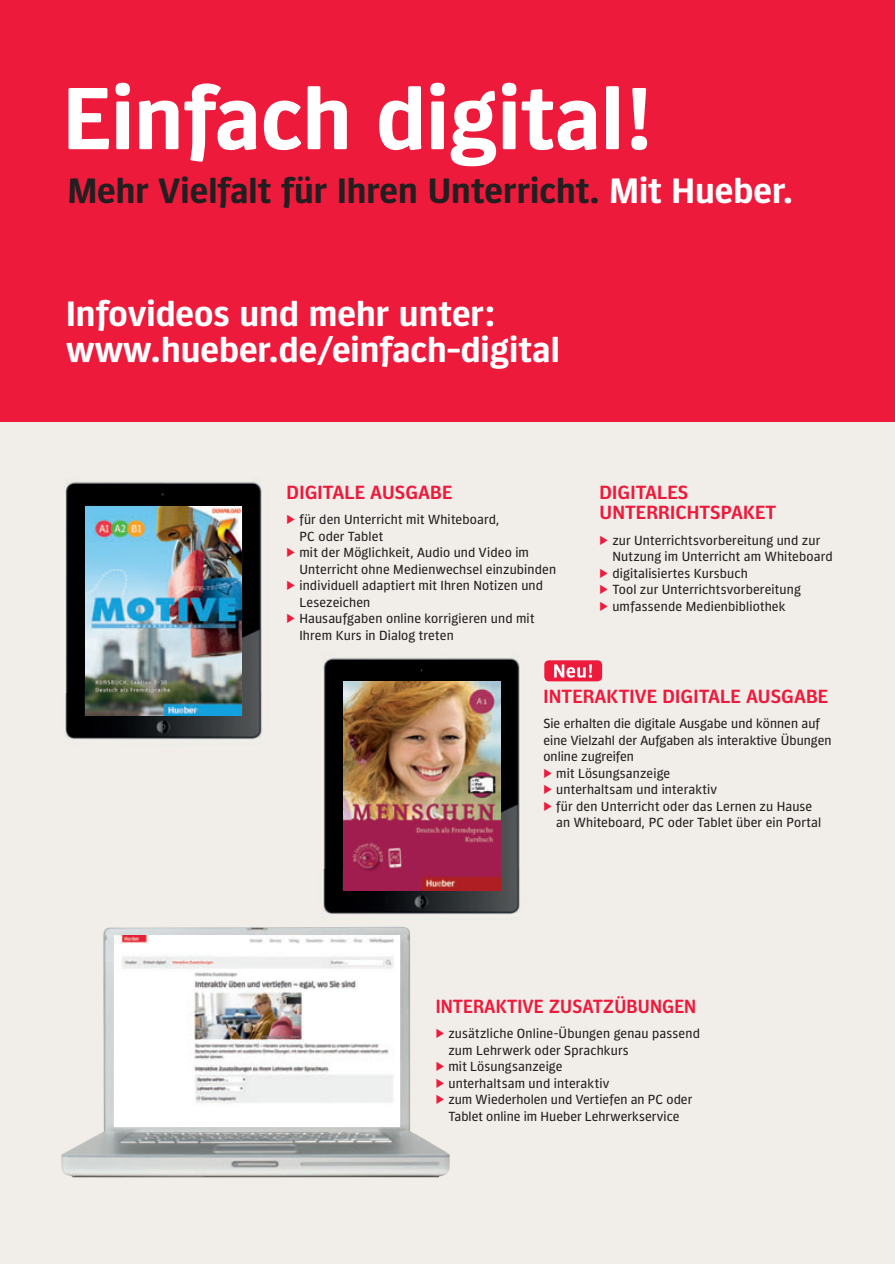
<style>
.page{position:relative;width:895px;height:1264px;background:#fff}
.page>*{position:absolute;margin:0;border:0;box-sizing:border-box;transform-origin:0 0}
.t1{font:700 90px "Forward Sans";color:#fff}
.t2{font:700 36px/36px "Forward Sans";color:#fff}
.t3{font:700 36px "Forward Sans";color:#231f20}
.t4{font:19.5px/20.5px "Forward Sans Semi";letter-spacing:.005em;color:#ed1a3c}
.t5{font:19.5px "Forward Sans Semi";letter-spacing:.005em;color:#ed1a3c;scale:.95 1}
.t6{font:13.5px/16.5px "Forward Sans";letter-spacing:.01em;color:#231f20}
.s1{color:#fff}
.s2{color:#ed1a3c}
</style>
<div class="page">
<div style="left:0;top:401px;width:895px;height:863px;background:#f1ede8"></div>
<div style="left:0;top:0;width:895px;height:422px;background:#ed1a3c"></div>
<div style="left:544px;top:660px;width:58px;height:21px;background:#ed1a3c;border-radius:5px"></div>
<svg style="left:554px;top:664px;width:38px;height:14px"></svg>
<img style="left:64px;top:482px;width:198px;height:258px">
<img style="left:86px;top:507px;width:156px;height:208px">
<img style="left:322px;top:657px;width:198px;height:258px">
<img style="left:344px;top:681px;width:156px;height:210px">
<img style="left:61px;top:927px;width:388px;height:250px">
<img style="left:115px;top:935px;width:284px;height:192px">
<h1 class="t1" style="left:63px;top:85px;width:593px">Einfach digital!</h1>
<h2 class="t3" style="left:68px;top:177px;width:727px">Mehr Vielfalt für Ihren Unterricht. <span class="s1">Mit Hueber.</span></h2>
<h2 class="t2" style="left:66px;top:299px;width:495px">Infovideos und mehr unter: www.hueber.de/einfach-digital</h2>
<h3 class="t4" style="left:287px;top:483px;width:167px">DIGITALE AUSGABE</h3>
<p class="t6" style="left:287px;top:512px;width:214px"><span class="s2">▶</span> für den Unterricht mit Whiteboard,</p>
<p class="t6" style="left:299px;top:529px;width:85px">PC oder Tablet</p>
<p class="t6" style="left:287px;top:545px;width:244px"><span class="s2">▶</span> mit der Möglichkeit, Audio und Video im</p>
<p class="t6" style="left:299px;top:562px;width:258px">Unterricht ohne Medienwechsel einzubinden</p>
<p class="t6" style="left:287px;top:578px;width:258px"><span class="s2">▶</span> individuell adaptiert mit Ihren Notizen und</p>
<p class="t6" style="left:299px;top:595px;width:72px">Lesezeichen</p>
<p class="t6" style="left:287px;top:611px;width:249px"><span class="s2">▶</span> Hausaufgaben online korrigieren und mit</p>
<p class="t6" style="left:299px;top:628px;width:156px">Ihrem Kurs in Dialog treten</p>
<h3 class="t4" style="left:599px;top:483px;width:178px">DIGITALES<br>UNTERRICHTSPAKET</h3>
<p class="t6" style="left:599px;top:533px;width:222px"><span class="s2">▶</span> zur Unterrichtsvorbereitung und zur</p>
<p class="t6" style="left:612px;top:549px;width:222px">Nutzung im Unterricht am Whiteboard</p>
<p class="t6" style="left:599px;top:566px;width:150px"><span class="s2">▶</span> digitalisiertes Kursbuch</p>
<p class="t6" style="left:599px;top:582px;width:203px"><span class="s2">▶</span> Tool zur Unterrichtsvorbereitung</p>
<p class="t6" style="left:599px;top:599px;width:187px"><span class="s2">▶</span> umfassende Medienbibliothek</p>
<h3 class="t4" style="left:543px;top:687px;width:286px">INTERAKTIVE DIGITALE AUSGABE</h3>
<p class="t6" style="left:543px;top:716px;width:290px">Sie erhalten die digitale Ausgabe und können auf eine Vielzahl der Aufgaben als interaktive Übungen online zugreifen<br><span class="s2">▶</span> mit Lösungsanzeige<br><span class="s2">▶</span> unterhaltsam und interaktiv<br><span class="s2">▶</span> für den Unterricht oder das Lernen zu Hause</p>
<p class="t6" style="left:556px;top:815px;width:267px">an Whiteboard, PC oder Tablet über ein Portal</p>
<h3 class="t5" style="left:436px;top:999px;width:276px">INTERAKTIVE ZUSATZÜBUNGEN</h3>
<p class="t6" style="left:436px;top:1026px;width:266px"><span class="s2">▶</span> zusätzliche Online-Übungen genau passend</p>
<p class="t6" style="left:448px;top:1043px;width:182px">zum Lehrwerk oder Sprachkurs</p>
<p class="t6" style="left:436px;top:1059px;width:128px"><span class="s2">▶</span> mit Lösungsanzeige</p>
<p class="t6" style="left:436px;top:1076px;width:175px"><span class="s2">▶</span> unterhaltsam und interaktiv</p>
<p class="t6" style="left:436px;top:1092px;width:258px"><span class="s2">▶</span> zum Wiederholen und Vertiefen an PC oder</p>
<p class="t6" style="left:448px;top:1109px;width:233px">Tablet online im Hueber Lehrwerkservice</p>
</div>
